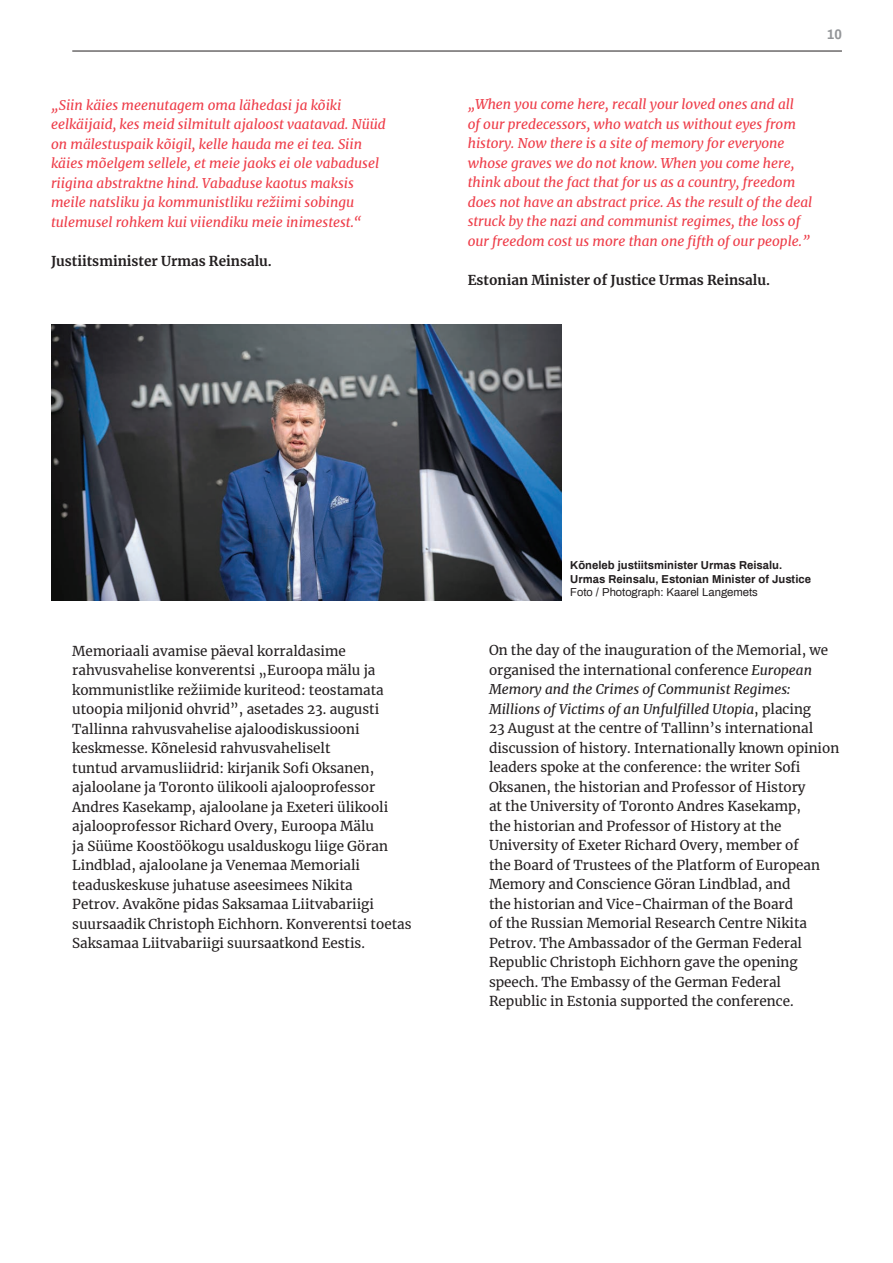
<style>
.page{position:relative;width:893px;height:1263px;background:#fff}
.page>*{position:absolute;margin:0;border:0;box-sizing:border-box;transform-origin:0 0}
.t1{font:13.5px/19.5px "Merriweather";color:#231f20}
.t2{font:italic 13.5px/19.5px "Merriweather";color:#ee3d49}
.t3{font:700 13.5px "Merriweather";color:#231f20}
.t4{font:700 13.5px "Archivo";color:#939598}
.t5{font:700 11.25px/13.5px "Archivo";color:#231f20}
.t6{font:11.25px "Archivo";color:#231f20}
.s1{font-style:italic}
</style>
<div class="page">
<hr style="left:72px;top:51px;width:770px;height:1px;background:#231f20">
<img style="left:51px;top:324px;width:510px;height:276px">
<p class="t2" style="left:51px;top:95px;width:336px">„Siin käies meenutagem oma lähedasi ja kõiki eelkäijaid, kes meid silmitult ajaloost vaatavad. Nüüd on mälestuspaik kõigil, kelle hauda me ei tea. Siin käies mõelgem sellele, et meie jaoks ei ole vabadusel riigina abstraktne hind. Vabaduse kaotus maksis meile natsliku ja kommunistliku režiimi sobingu tulemusel rohkem kui viiendiku meie inimestest.“</p>
<p class="t3" style="left:51px;top:251px;width:222px">Justiitsminister Urmas Reinsalu.</p>
<p class="t4" style="left:827px;top:25px;width:17px">10</p>
<p class="t2" style="left:468px;top:94px;width:346px">„When you come here, recall your loved ones and all<br>of our predecessors, who watch us without eyes from history. Now there is a site of memory for everyone whose graves we do not know. When you come here, think about the fact that for us as a country, freedom does not have an abstract price. As the result of the deal struck by the nazi and communist regimes, the loss of our freedom cost us more than one fifth of our people.”</p>
<p class="t3" style="left:468px;top:271px;width:304px">Estonian Minister of Justice Urmas Reinsalu.</p>
<p class="t1" style="left:72px;top:640px;width:341px">Memoriaali avamise päeval korraldasime rahvusvahelise konverentsi „Euroopa mälu ja kommunistlike režiimide kuriteod: teostamata utoopia miljonid ohvrid”, asetades 23. augusti Tallinna rahvusvahelise ajaloodiskussiooni keskmesse. Kõnelesid rahvusvaheliselt<br>tuntud arvamusliidrid: kirjanik Sofi Oksanen, ajaloolane ja Toronto ülikooli ajalooprofessor Andres Kasekamp, ajaloolane ja Exeteri ülikooli ajalooprofessor Richard Overy, Euroopa Mälu<br>ja Süüme Koostöökogu usalduskogu liige Göran Lindblad, ajaloolane ja Venemaa Memoriali teaduskeskuse juhatuse aseesimees Nikita<br>Petrov. Avakõne pidas Saksamaa Liitvabariigi suursaadik Christoph Eichhorn. Konverentsi toetas Saksamaa Liitvabariigi suursaatkond Eestis.</p>
<p class="t5" style="left:570px;top:559px;width:242px">Kõneleb justiitsminister Urmas Reisalu.<br>Urmas Reinsalu, Estonian Minister of Justice</p>
<p class="t6" style="left:570px;top:585px;width:189px">Foto / Photograph: Kaarel Langemets</p>
<p class="t1" style="left:489px;top:640px;width:352px">On the day of the inauguration of the Memorial, we organised the international conference <span class="s1">European Memory and the Crimes of Communist Regimes:<br>Millions of Victims of an Unfulfilled Utopia</span>, placing<br>23 August at the centre of Tallinn’s international discussion of history. Internationally known opinion leaders spoke at the conference: the writer Sofi Oksanen, the historian and Professor of History<br>at the University of Toronto Andres Kasekamp,<br>the historian and Professor of History at the University of Exeter Richard Overy, member of<br>the Board of Trustees of the Platform of European Memory and Conscience Göran Lindblad, and<br>the historian and Vice-Chairman of the Board<br>of the Russian Memorial Research Centre Nikita Petrov. The Ambassador of the German Federal Republic Christoph Eichhorn gave the opening speech. The Embassy of the German Federal Republic in Estonia supported the conference.</p>
</div>
